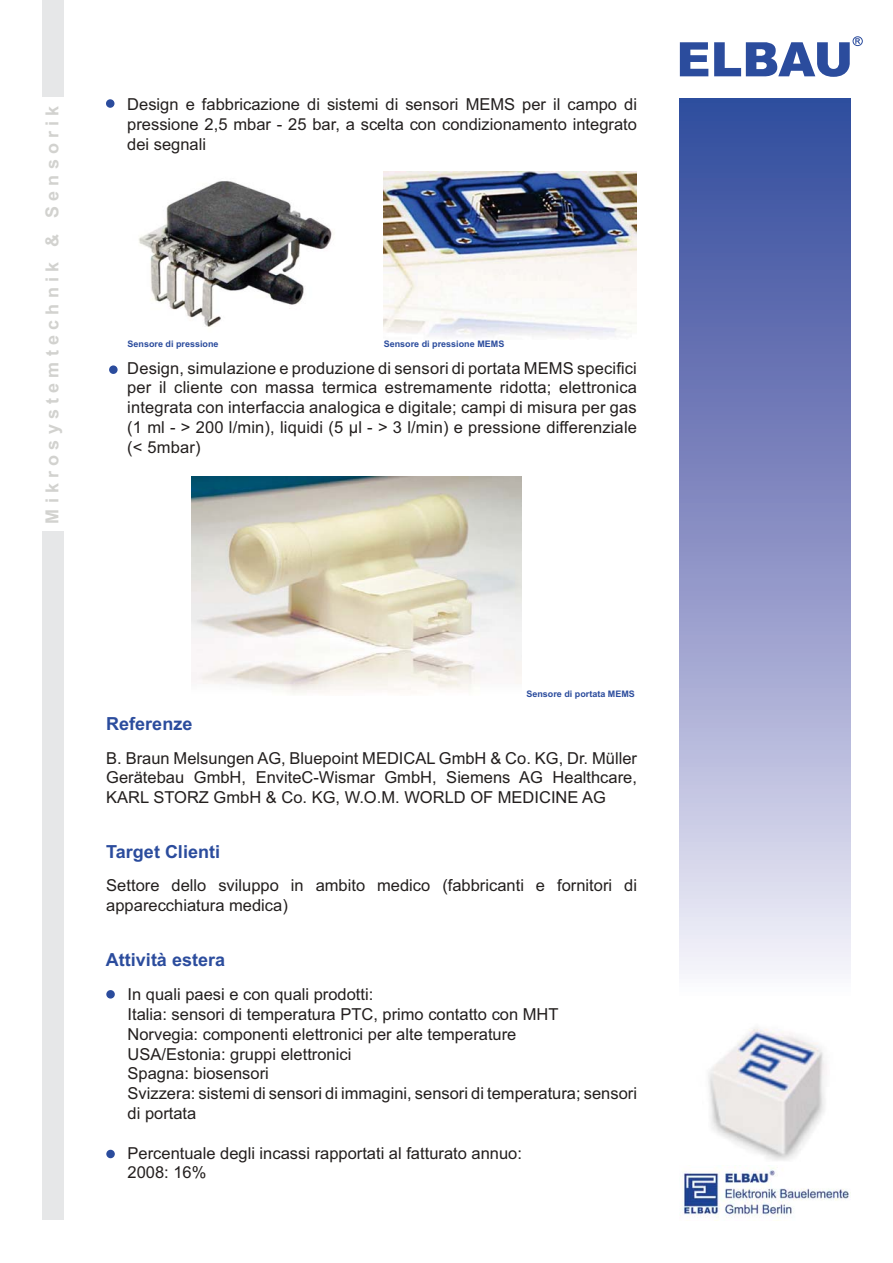
<style>
.page{position:relative;width:893px;height:1263px;background:#fff}
.page>*{position:absolute;margin:0;border:0;box-sizing:border-box;transform-origin:0 0}
.t1{font:700 18px "Arial";color:#2b4c9d}
.t2{font:700 18px "Arial";letter-spacing:.29em;color:#d2d2cf}
.t3{font:16.5px/19.8px "Arial";color:#231f1e;text-align:justify}
.t4{font:700 9px "Arial";color:#2b4c9d}
</style>
<div class="page">
<div style="left:43px;top:532px;width:21px;height:688px;background:#e6e7e8"></div>
<div style="left:43px;top:0;width:21px;height:97px;background:#e6e7e8"></div>
<svg style="left:679px;top:98px;width:171px;height:876px"></svg>
<img style="left:683px;top:1028px;width:166px;height:189px">
<svg style="left:679px;top:42px;width:29px;height:34px"></svg>
<svg style="left:714px;top:42px;width:135px;height:35px"></svg>
<svg style="left:855px;top:38px;width:5px;height:6px"></svg>
<div style="left:852px;top:36px;width:10px;height:10px;border:1px solid #2b4c9d;border-radius:50%"></div>
<div style="left:106px;top:99px;width:8px;height:9px;background:#2b4c9d;border-radius:50%"></div>
<div style="left:109px;top:365px;width:9px;height:9px;background:#2b4c9d;border-radius:50%"></div>
<div style="left:106px;top:990px;width:9px;height:9px;background:#2b4c9d;border-radius:50%"></div>
<div style="left:106px;top:1150px;width:9px;height:8px;background:#2b4c9d;border-radius:50%"></div>
<img style="left:139px;top:181px;width:193px;height:146px">
<img style="left:383px;top:171px;width:253px;height:166px">
<img style="left:191px;top:476px;width:330px;height:218px">
<p class="t2" style="left:46px;top:524px;width:420px;rotate:-90deg">Mikrosystemtechnik &amp; Sensorik</p>
<p class="t3" style="left:127px;top:96px;width:511px">Design e fabbricazione di sistemi di sensori MEMS per il campo di pressione 2,5 mbar - 25 bar, a scelta con condizionamento integrato dei segnali</p>
<p class="t4" style="left:128px;top:340px;width:92px">Sensore di pressione</p>
<p class="t4" style="left:384px;top:340px;width:122px">Sensore di pressione MEMS</p>
<p class="t3" style="left:127px;top:359px;width:511px">Design, simulazione e produzione di sensori di portata MEMS specifici per il cliente con massa termica estremamente ridotta; elettronica integrata con interfaccia analogica e digitale; campi di misura per gas (1 ml - &gt; 200 l/min), liquidi (5 µl - &gt; 3 l/min) e pressione differenziale (&lt; 5mbar)</p>
<p class="t1" style="left:106px;top:717px;width:87px">Referenze</p>
<p class="t4" style="left:526px;top:690px;width:110px">Sensore di portata MEMS</p>
<p class="t3" style="left:106px;top:750px;width:532px">B. Braun Melsungen AG, Bluepoint MEDICAL GmbH &amp; Co. KG, Dr. Müller Gerätebau GmbH, EnviteC-Wismar GmbH, Siemens AG Healthcare, KARL STORZ GmbH &amp; Co. KG, W.O.M. WORLD OF MEDICINE AG</p>
<p class="t1" style="left:106px;top:845px;width:115px">Target Clienti</p>
<p class="t3" style="left:106px;top:877px;width:532px">Settore dello sviluppo in ambito medico (fabbricanti e fornitori di apparecchiatura medica)</p>
<p class="t1" style="left:106px;top:953px;width:120px">Attività estera</p>
<p class="t3" style="left:128px;top:986px;width:511px;text-align:left">In quali paesi e con quali prodotti:<br>Italia: sensori di temperatura PTC, primo contatto con MHT<br>Norvegia: componenti elettronici per alte temperature<br>USA/Estonia: gruppi elettronici<br>Spagna: biosensori<br>Svizzera: sistemi di sensori di immagini, sensori di temperatura; sensori di portata</p>
<p class="t3" style="left:128px;top:1145px;width:396px">Percentuale degli incassi rapportati al fatturato annuo:<br>2008: 16%</p>
</div>
